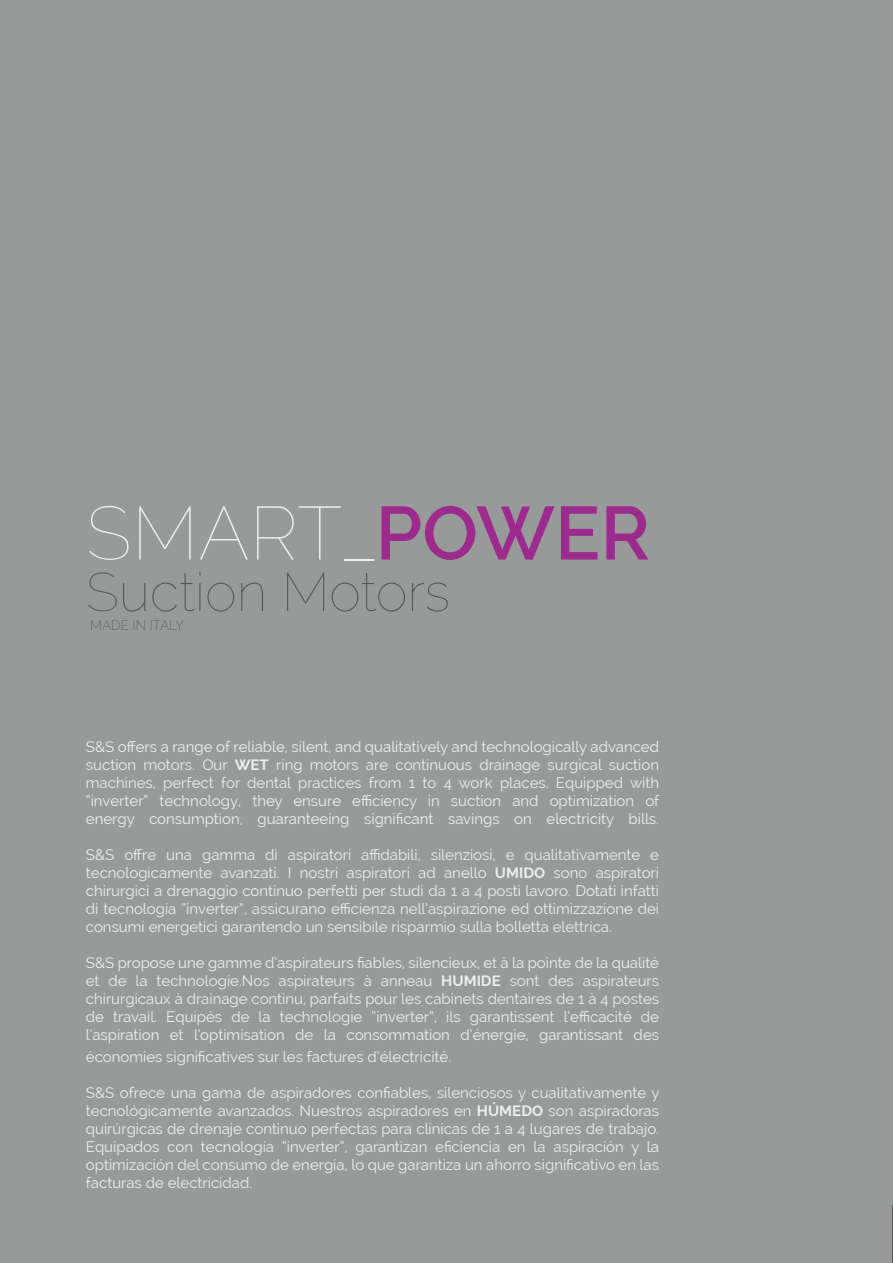
<style>
.page{position:relative;width:893px;height:1263px;background:#989a9a}
.page>*{position:absolute;margin:0;border:0;box-sizing:border-box;transform-origin:0 0}
.t1{font:100 75px "Raleway";color:#edefee}
.t2{font:100 54px "Raleway";color:#51564d}
.t3{font:15px/18px "Raleway";color:#edefee}
.t4{font:200 13.35px "Raleway";color:#51564d}
.s1{font-weight:600;color:#9c2b8d}
.s2{font-weight:700}
</style>
<div class="page">
<svg style="left:892px;top:1205px;width:1px;height:58px"></svg>
<p class="t1" style="left:86px;top:489px;width:566px">SMART_<span class="s1">POWER</span></p>
<p class="t2" style="left:86px;top:560px;width:366px">Suction Motors</p>
<p class="t4" style="left:90px;top:618px;width:95px">MADE IN ITALY</p>
<p class="t3" style="left:86px;top:737px;width:575px">S&amp;S offers a range of reliable, silent, and qualitatively and technologically advanced</p>
<p class="t3" style="left:86px;top:755px;width:575px">suction motors. Our <span class="s2">WET</span> ring motors are continuous drainage surgical suction</p>
<p class="t3" style="left:86px;top:773px;width:575px">machines, perfect for dental practices from 1 to 4 work places. Equipped with</p>
<p class="t3" style="left:86px;top:791px;width:575px">“inverter” technology, they ensure efficiency in suction and optimization of energy consumption, guaranteeing significant savings on electricity bills.</p>
<p class="t3" style="left:86px;top:845px;width:575px">S&amp;S offre una gamma di aspiratori affidabili, silenziosi, e qualitativamente e</p>
<p class="t3" style="left:86px;top:863px;width:575px">tecnologicamente avanzati. I nostri aspiratori ad anello <span class="s2">UMIDO</span> sono aspiratori</p>
<p class="t3" style="left:86px;top:881px;width:575px">chirurgici a drenaggio continuo perfetti per studi da 1 a 4 posti lavoro. Dotati infatti di tecnologia “inverter”, assicurano efficienza nell’aspirazione ed ottimizzazione dei</p>
<p class="t3" style="left:86px;top:917px;width:528px">consumi energetici garantendo un sensibile risparmio sulla bolletta elettrica.</p>
<p class="t3" style="left:86px;top:953px;width:575px">S&amp;S propose une gamme d’aspirateurs fiables, silencieux, et à la pointe de la qualité</p>
<p class="t3" style="left:86px;top:971px;width:575px">et de la technologie.Nos aspirateurs à anneau <span class="s2">HUMIDE</span> sont des aspirateurs</p>
<p class="t3" style="left:86px;top:989px;width:575px">chirurgicaux à drainage continu, parfaits pour les cabinets dentaires de 1 à 4 postes</p>
<p class="t3" style="left:86px;top:1007px;width:575px">de travail. Equipés de la technologie “inverter”, ils garantissent l’efficacité de</p>
<p class="t3" style="left:86px;top:1025px;width:575px">l’aspiration et l’optimisation de la consommation d’énergie, garantissant des</p>
<p class="t3" style="left:86px;top:1047px;width:367px">économies significatives sur les factures d’électricité.</p>
<p class="t3" style="left:86px;top:1083px;width:575px;text-align:justify">S&amp;S ofrece una gama de aspiradores confiables, silenciosos y cualitativamente y tecnológicamente avanzados. Nuestros aspiradores en <span class="s2">HÚMEDO</span> son aspiradoras quirúrgicas de drenaje continuo perfectas para clínicas de 1 a 4 lugares de trabajo.</p>
<p class="t3" style="left:86px;top:1137px;width:575px">Equipados con tecnología “inverter”, garantizan eficiencia en la aspiración y la</p>
<p class="t3" style="left:86px;top:1155px;width:575px">optimización del consumo de energía, lo que garantiza un ahorro significativo en las facturas de electricidad.</p>
</div>
